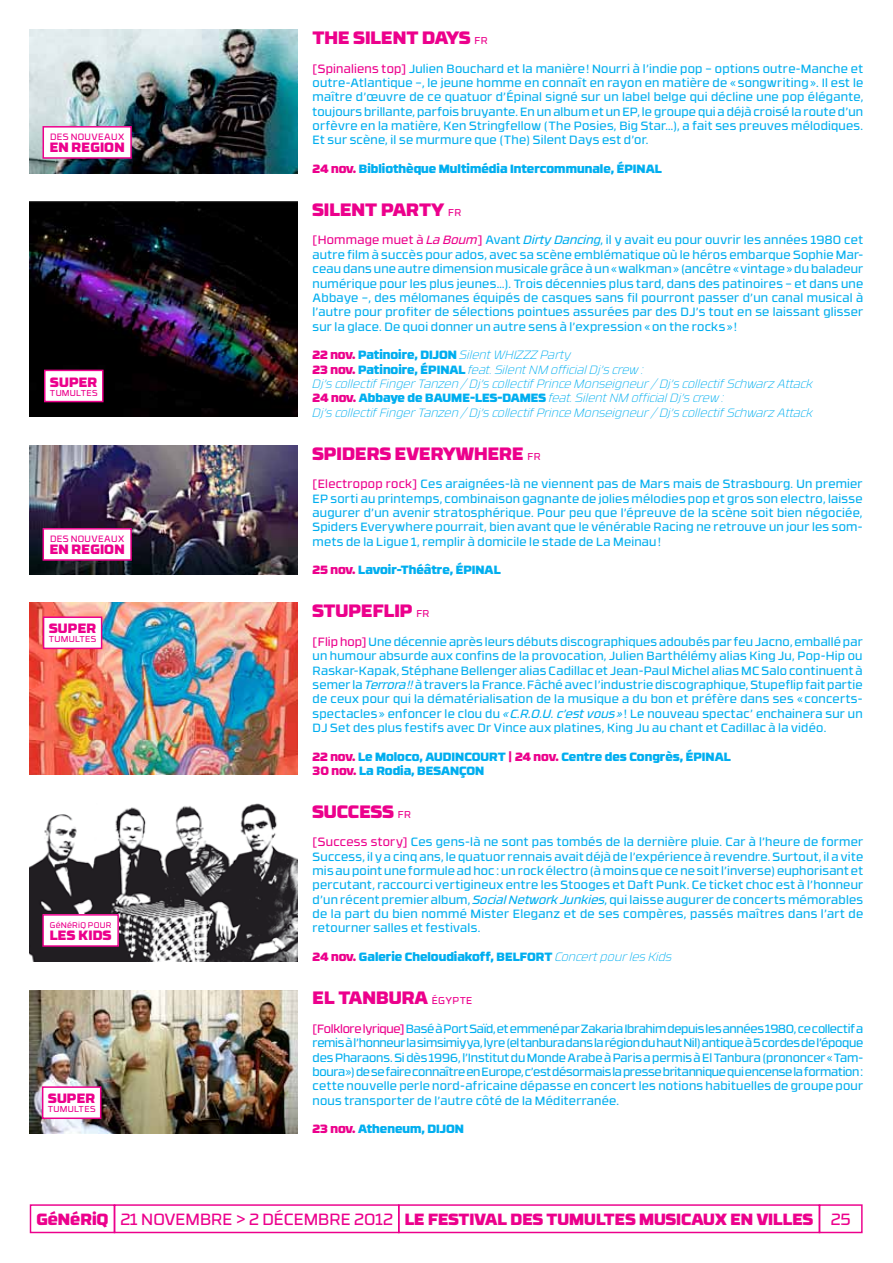
<style>
.page{position:relative;width:893px;height:1263px;background:#fff}
.page>*{position:absolute;margin:0;border:0;box-sizing:border-box;transform-origin:0 0}
.t1{font:900 18px "RB No 3.1";color:#ec008c}
.t2{font:900 17.85px "RB No 3.1";color:#ec008c}
.t3{font:900 16.2px "RB No 3.1";color:#ec008c}
.t4{font:900 13.5px "RB No 3.1";letter-spacing:.03em;color:#ec008c}
.t5{font:12px/14.4px "RB No 3.1";letter-spacing:.02em;color:#00aeef;text-align:justify}
.t6{font:italic 200 12px/14.4px "RB No 3.1";letter-spacing:.005em;color:#00aeef}
.t7{font:900 12px "RB No 3.1";color:#00aeef}
.t8{font:9.9px "RB No 3.1";letter-spacing:.035em;color:#ec008c}
.t9{font:9.15px "RB No 3.1";letter-spacing:.04em;color:#ec008c}
.t10{font:8.7px "RB No 3.1";letter-spacing:.035em;color:#ec008c}
.t11{font:8.1px "RB No 3.1";color:#ec008c}
.s1{font-weight:400;font-size:9.9px}
.s2{color:#ec008c}
.s3{font-style:italic;color:#ec008c}
.s4{font-style:italic}
.s5{font-weight:900;font-style:normal;color:#ec008c}
.s6{font-weight:900;font-style:normal}
.s7{font-weight:400}
</style>
<div class="page">
<img style="left:30px;top:30px;width:268px;height:143px">
<img style="left:30px;top:202px;width:268px;height:215px">
<div style="left:43px;top:127px;width:88px;height:31px;background:#fff"></div>
<div style="left:43px;top:126px;width:89px;height:33px;border:2px solid #ec008c"></div>
<div style="left:45px;top:370px;width:58px;height:32px;background:#fff"></div>
<div style="left:44px;top:370px;width:60px;height:32px;border:2px solid #ec008c"></div>
<img style="left:30px;top:445px;width:268px;height:129px">
<img style="left:30px;top:603px;width:268px;height:172px">
<div style="left:43px;top:529px;width:88px;height:31px;background:#fff"></div>
<div style="left:43px;top:528px;width:89px;height:33px;border:2px solid #ec008c"></div>
<div style="left:44px;top:617px;width:58px;height:31px;background:#fff"></div>
<div style="left:43px;top:616px;width:59px;height:33px;border:2px solid #ec008c"></div>
<img style="left:30px;top:803px;width:268px;height:158px">
<div style="left:43px;top:915px;width:75px;height:31px;background:#fff"></div>
<div style="left:42px;top:914px;width:77px;height:33px;border:2px solid #ec008c"></div>
<img style="left:30px;top:990px;width:268px;height:143px">
<div style="left:43px;top:1087px;width:58px;height:31px;background:#fff"></div>
<div style="left:42px;top:1086px;width:59px;height:33px;border:2px solid #ec008c"></div>
<div style="left:398px;top:1204px;width:422px;height:29px;border:1px solid #ec008c"></div>
<div style="left:114px;top:1204px;width:285px;height:29px;border:1px solid #ec008c"></div>
<div style="left:30px;top:1204px;width:85px;height:29px;border:1px solid #ec008c"></div>
<div style="left:819px;top:1204px;width:44px;height:29px;border:1px solid #ec008c"></div>
<p class="t9" style="left:50px;top:130px;width:28px">DES NOU</p>
<p class="t9" style="left:91px;top:130px;width:34px">VEAUX</p>
<p class="t4" style="left:50px;top:135px;width:60px">EN REGION</p>
<p class="t4" style="left:50px;top:370px;width:11px">SUPER</p>
<p class="t10" style="left:50px;top:386px;width:27px">TUMULT</p>
<p class="t10" style="left:86px;top:386px;width:12px">ES</p>
<p class="t9" style="left:50px;top:532px;width:28px">DES NOU</p>
<p class="t9" style="left:91px;top:532px;width:34px">VEAUX</p>
<p class="t4" style="left:50px;top:537px;width:60px">EN REGION</p>
<p class="t4" style="left:49px;top:617px;width:11px">SUPER</p>
<p class="t10" style="left:49px;top:633px;width:27px">TUMULT</p>
<p class="t10" style="left:85px;top:633px;width:12px">ES</p>
<p class="t11" style="left:50px;top:918px;width:51px">GéNéRiQ POUR</p>
<p class="t4" style="left:50px;top:923px;width:10px">LES</p>
<p class="t4" style="left:78px;top:923px;width:34px">KIDS</p>
<p class="t4" style="left:48px;top:1087px;width:11px">SUPER</p>
<p class="t10" style="left:48px;top:1102px;width:27px">TUMULT</p>
<p class="t10" style="left:84px;top:1102px;width:12px">ES</p>
<h1 class="t1" style="left:313px;top:22px;width:169px">the silent days <span class="s1">FR</span></h1>
<p class="t5" style="left:313px;top:60px;width:552px"><span class="s2">[Spinaliens top]</span> Julien Bouchard et la manière! Nourri à l’indie pop – options outre-Manche et outre-Atlantique –, le jeune homme en connaît en rayon en matière de «songwriting». Il est le maître d’œuvre de ce quatuor d’Épinal signé sur un label belge qui décline une pop élégante, toujours brillante, parfois bruyante. En un album et un EP, le groupe qui a déjà croisé la route d’un orfèvre en la matière, Ken Stringfellow (The Posies, Big Star…), a fait ses preuves mélodiques.<br>Et sur scène, il se murmure que (The) Silent Days est d’or.</p>
<p class="t7" style="left:313px;top:159px;width:313px"><span class="s2">24 nov.</span> Bibliothèque Multimédia Intercommunale, ÉPINAL</p>
<h1 class="t1" style="left:313px;top:194px;width:12px">SILEN</h1>
<h1 class="t1" style="left:365px;top:194px;width:30px">T PAR</h1>
<h1 class="t1" style="left:419px;top:194px;width:37px">TY <span class="s1">FR</span></h1>
<p class="t5" style="left:313px;top:232px;width:552px"><span class="s2">[Hommage muet à</span> <span class="s3">La Boum</span><span class="s2">]</span> Avant <span class="s4">Dirty Dancing</span>, il y avait eu pour ouvrir les années 1980 cet autre film à succès pour ados, avec sa scène emblématique où le héros embarque Sophie Mar&shy;ceau dans une autre dimension musicale grâce à un «walkman» (ancêtre «vintage» du baladeur numérique pour les plus jeunes…). Trois décennies plus tard, dans des patinoires – et dans une Abbaye –, des mélomanes équipés de casques sans fil pourront passer d’un canal musical à l’autre pour profiter de sélections pointues assurées par des DJ’s tout en se laissant glisser sur la glace. De quoi donner un autre sens à l’expression «on the rocks»!</p>
<p class="t7" style="left:313px;top:345px;width:125px"><span class="s2">22 nov.</span> Patinoire, DIJON</p>
<p class="t6" style="left:460px;top:347px;width:113px">Silent WHIZZZ Party</p>
<p class="t7" style="left:313px;top:359px;width:117px"><span class="s2">23 nov.</span> Patinoire, ÉPINAL</p>
<p class="t6" style="left:313px;top:362px;width:502px;text-indent:156px">feat. Silent NM official Dj’s crew :<br>Dj’s collectif Finger Tanzen / Dj’s collectif Prince Monseigneur / Dj’s collectif Schwarz Attack<br><span class="s5">24 nov.</span> <span class="s6">Abbaye de BAUME</span></p>
<p class="t6" style="left:313px;top:390px;width:502px;text-indent:236px">feat. Silent NM official Dj’s crew :<br>Dj’s collectif Finger Tanzen / Dj’s collectif Prince Monseigneur / Dj’s collectif Schwarz Attack</p>
<p class="t7" style="left:470px;top:388px;width:14px">-LES</p>
<p class="t7" style="left:497px;top:388px;width:24px">-DAMES</p>
<h2 class="t2" style="left:313px;top:438px;width:222px">spiders everywhere <span class="s1">FR</span></h2>
<p class="t5" style="left:313px;top:476px;width:552px"><span class="s2">[Electropop rock]</span> Ces araignées-là ne viennent pas de Mars mais de Strasbourg. Un premier EP sorti au printemps, combinaison gagnante de jolies mélodies pop et gros son electro, laisse augurer d’un avenir stratosphérique. Pour peu que l’épreuve de la scène soit bien négociée, Spiders Everywhere pourrait, bien avant que le vénérable Racing ne retrouve un jour les som&shy;mets de la Ligue 1, remplir à domicile le stade de La Meinau!</p>
<p class="t7" style="left:313px;top:560px;width:152px"><span class="s2">25 nov.</span> Lavoir-Théâtre, ÉPINAL</p>
<h2 class="t2" style="left:313px;top:596px;width:36px">STUPE</h2>
<h2 class="t2" style="left:373px;top:596px;width:22px">FLIP</h2>
<p class="t8" style="left:416px;top:606px;width:7px">FR</p>
<p class="t5" style="left:313px;top:633px;width:552px"><span class="s2">[Flip hop]</span> Une décennie après leurs débuts discographiques adoubés par feu Jacno, emballé par un humour absurde aux confins de la provocation, Julien Barthélémy alias King Ju, Pop-Hip ou Raskar-Kapak, Stéphane Bellenger alias Cadillac et Jean-Paul Michel alias MC Salo continuent à semer la <span class="s4">Terrora!!</span> à travers la France. Fâché avec l’industrie discographique, Stupeflip fait partie de ceux pour qui la dématérialisation de la musique a du bon et préfère dans ses « concerts&shy;spectacles» enfoncer le clou du <span class="s4">«C.R.O.U. c’est vous»</span>! Le nouveau spectac’ enchainera sur un DJ Set des plus festifs avec Dr Vince aux platines, King Ju au chant et Cadillac à la vidéo.</p>
<p class="t7" style="left:313px;top:746px;width:148px"><span class="s2">22 nov.</span> Le Moloco, AUDINCOUR</p>
<p class="t7" style="left:498px;top:746px;width:197px">T <span class="s2">| 24 nov.</span> Centre des Congrès, ÉPINAL</p>
<p class="t7" style="left:313px;top:760px;width:114px"><span class="s2">30 nov.</span> La Rodia, BESANÇON</p>
<h1 class="t1" style="left:313px;top:796px;width:13px">SUCCESS</h1>
<p class="t8" style="left:398px;top:807px;width:7px">FR</p>
<p class="t5" style="left:313px;top:834px;width:552px"><span class="s2">[Success story]</span> Ces gens-là ne sont pas tombés de la dernière pluie. Car à l’heure de former Success, il y a cinq ans, le quatuor rennais avait déjà de l’expérience à revendre. Surtout, il a vite mis au point une formule ad hoc : un rock électro (à moins que ce ne soit l’inverse) euphorisant et percutant, raccourci vertigineux entre les Stooges et Daft Punk. Ce ticket choc est à l’honneur d’un récent premier album, <span class="s4">Social Network Junkies</span>, qui laisse augurer de concerts mémorables de la part du bien nommé Mister Eleganz et de ses compères, passés maîtres dans l’art de retourner salles et festivals.</p>
<p class="t7" style="left:313px;top:946px;width:193px"><span class="s2">24 nov.</span> Galerie Cheloudiakoff, BEL</p>
<p class="t6" style="left:520px;top:949px;width:154px"><span class="s6">FOR T</span> Concert pour les Kids</p>
<h1 class="t1" style="left:313px;top:982px;width:51px">EL TANBURA</h1>
<p class="t8" style="left:432px;top:993px;width:41px">égypte</p>
<p class="t5" style="left:313px;top:1020px;width:552px"><span class="s2">[Folklore lyrique]</span> Basé à Port Saïd, et emmené par Zakaria Ibrahim depuis les années 1980, ce collectif a remis à l’honneur la simsimiyya, lyre (el tanbura dans la région du haut Nil) antique à 5 cordes de l’époque des Pharaons. Si dès 1996, l’Institut du Monde Arabe à Paris a permis à El Tanbura (prononcer « Tam&shy;boura») de se faire connaître en Europe, c’est désormais la presse britannique qui encense la formation : cette nouvelle perle nord-africaine dépasse en concert les notions habituelles de groupe pour nous transporter de l’autre côté de la Méditerranée.</p>
<p class="t7" style="left:313px;top:1119px;width:132px"><span class="s2">23 nov.</span> Atheneum, DIJON</p>
<h3 class="t3" style="left:36px;top:1205px;width:816px">GéNéRiQ <span class="s7">21 NOVEMBRE &gt; 2 DÉ CEMBRE 2012</span> Le festival des tumultes musicaux en villes <span class="s7">25</span></h3>
</div>
